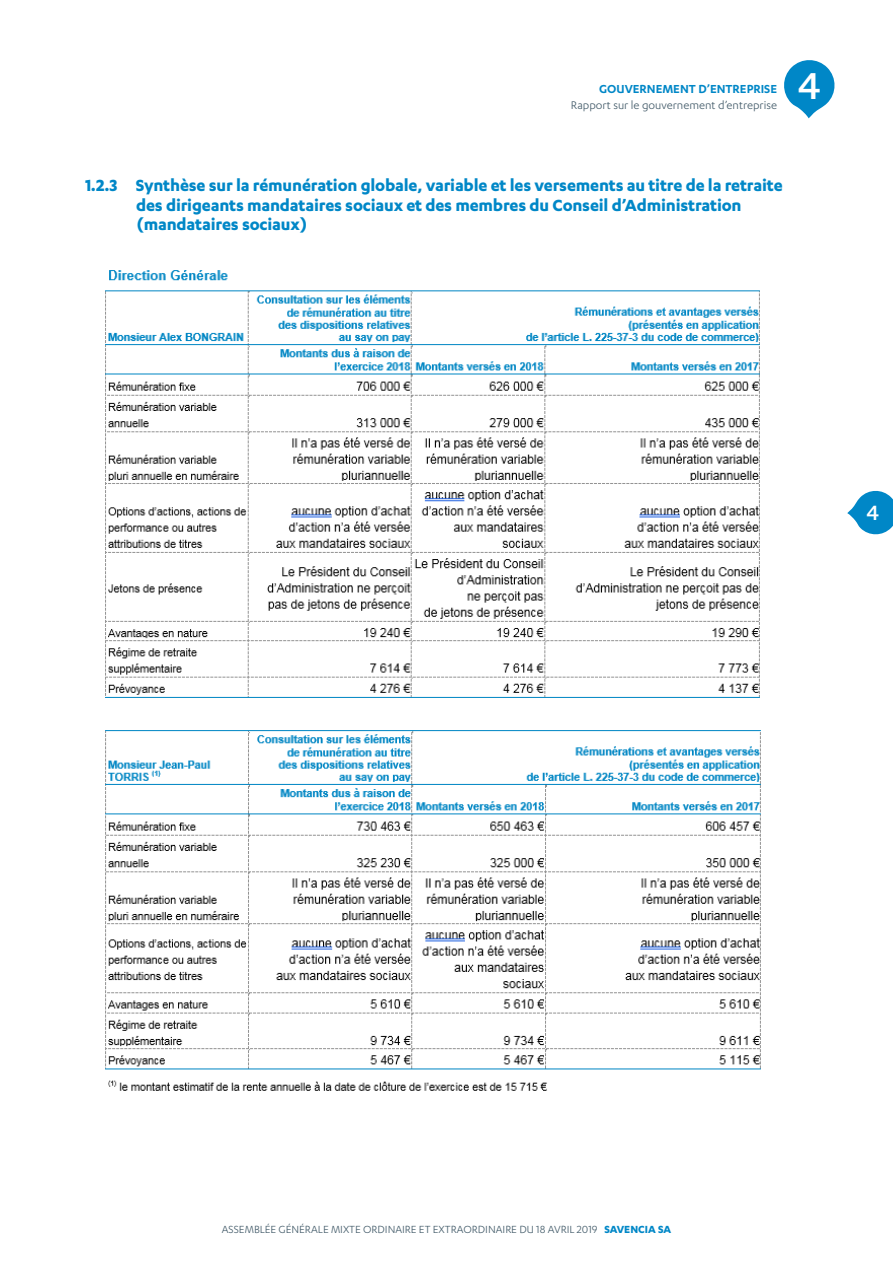
<style>
.page{position:relative;width:893px;height:1263px;background:#fff}
.page>*{position:absolute;margin:0;border:0;box-sizing:border-box;transform-origin:0 0}
.t1{font:500 43.5px "Karbon";color:#fff}
.t2{font:500 24px "Karbon";color:#fff}
.t3{font:700 18.75px/19.5px "Karbon";letter-spacing:-.01em;color:#0087c7}
.t4{font:600 13.5px "Karbon";color:#0087c7}
.t5{font:12.75px "Karbon";color:#455d6b}
.t6{font:12px "Karbon";color:#455d6b}
.s1{font-weight:700;color:#0087c7}
</style>
<div class="page">
<svg style="left:784px;top:60px;width:51px;height:58px"></svg>
<svg style="left:847px;top:491px;width:46px;height:44px"></svg>
<img style="left:105px;top:270px;width:655px;height:428px">
<img style="left:105px;top:730px;width:656px;height:361px">
<p class="t4" style="left:599px;top:84px;width:179px">GOUVERNEMENT D’ENTREPRISE</p>
<h1 class="t1" style="left:798px;top:67px;width:25px">4</h1>
<p class="t5" style="left:571px;top:99px;width:208px">Rapport sur le gouvernement d’entreprise</p>
<p class="t3" style="left:136px;top:177px;width:648px;text-indent:-51px">1.2.3 Synthèse sur la rémunération globale, variable et les versements au titre de la retraite des dirigeants mandataires sociaux et des membres du Conseil d’Administration (mandataires sociaux)</p>
<p class="t2" style="left:866px;top:503px;width:14px">4</p>
<p class="t6" style="left:222px;top:1224px;width:451px">ASSEMBLÉE GÉNÉRALE MIXTE ORDINAIRE ET EXTRAORDINAIRE DU 18 AVRIL 2019 <span class="s1">SAVENCIA SA</span></p>
</div>
